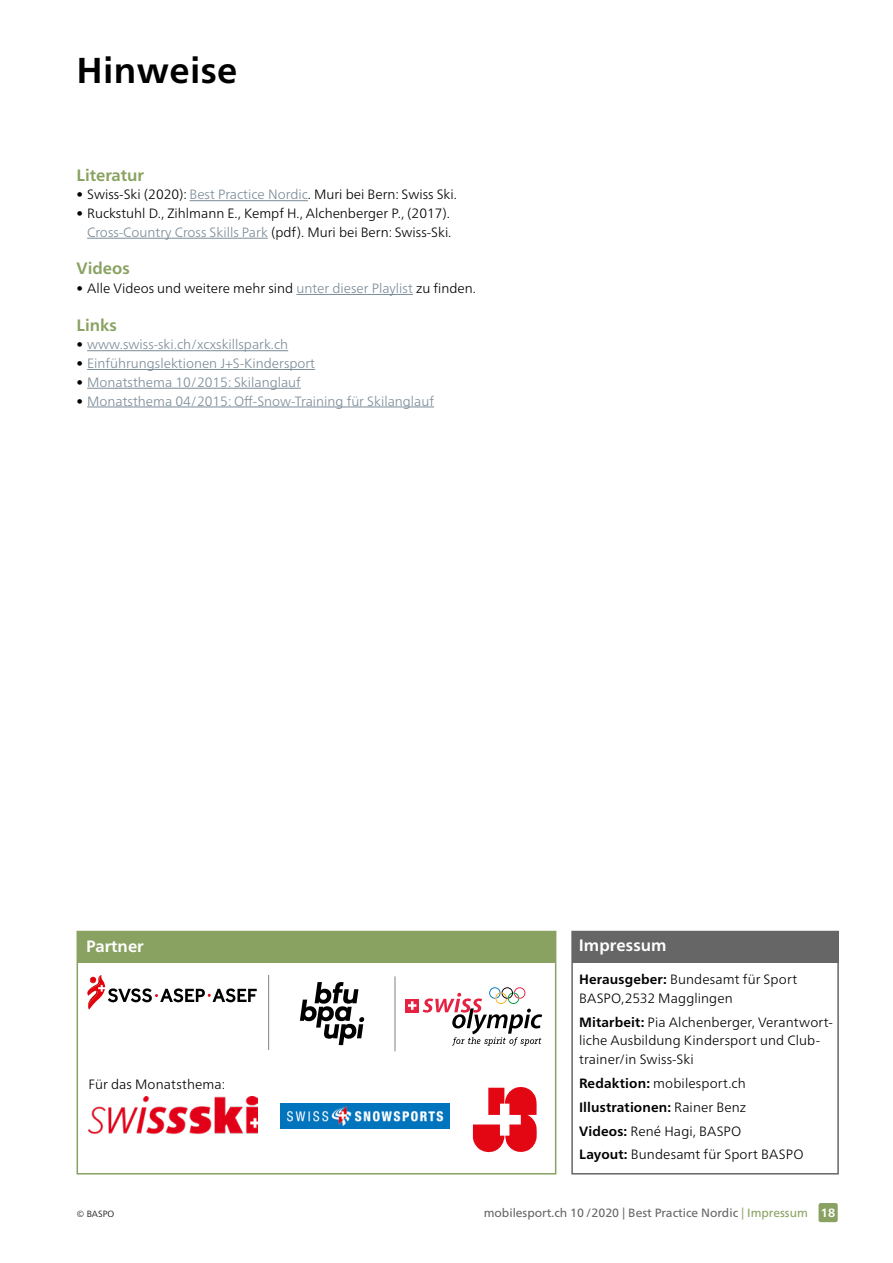
<style>
.page{position:relative;width:893px;height:1263px;background:#fff}
.page>*{position:absolute;margin:0;border:0;box-sizing:border-box;transform-origin:0 0}
.H1_Haupttitel_24pt{font:700 36px "Frutiger Neue LT Pro";letter-spacing:.01em;color:#000}
.H2_Titel_grün_11pt{font:700 16.5px "Frutiger Neue LT Pro";color:#89a261}
.P_Gundtext_d{font:700 16.5px "Frutiger Neue LT Pro";color:#fff}
.P_LI_Grundtext_d_Auf{font:300 13.5px/18.8px "Frutiger Neue LT Pro";color:#000;text-align:right}
.P_Inhaltsverzeichnis{font:300 13.5px/18.8px "Frutiger Neue LT Pro";letter-spacing:.01em;color:#000}
.P_LI_Grundtext_d_Auf-2{font:300 13.5px "Frutiger Neue LT Pro";color:#7b8b98}
.P_Inhaltsverzeichnis-2{font:700 13.5px "Frutiger Neue LT Pro";letter-spacing:.01em;color:#000}
.t1{font:12px "Frutiger Neue LT Pro";color:#666}
.t2{font:300 9px "Frutiger Neue LT Pro";color:#000}
.s1{color:#7b8b98}
.s2{color:#000}
.s3{font-weight:700}
.s4{font-weight:300}
.s5{color:#89a261}
.s6{font-weight:700;color:#fff}
</style>
<div class="page">
<div style="left:819px;top:1203px;width:19px;height:19px;background:#89a261;border-radius:2px"></div>
<hr style="left:190px;top:200px;width:118px;height:1px;background:#7b8b98">
<hr style="left:87px;top:238px;width:181px;height:1px;background:#7b8b98">
<hr style="left:296px;top:294px;width:117px;height:1px;background:#7b8b98">
<hr style="left:87px;top:350px;width:201px;height:1px;background:#7b8b98">
<hr style="left:87px;top:369px;width:228px;height:1px;background:#7b8b98">
<hr style="left:87px;top:388px;width:214px;height:1px;background:#7b8b98">
<hr style="left:87px;top:407px;width:347px;height:1px;background:#7b8b98">
<div style="left:77px;top:931px;width:479px;height:243px;border:2px solid #89a261"></div>
<hr style="left:268px;top:975px;width:1px;height:75px;background:#808080">
<hr style="left:395px;top:976px;width:1px;height:75px;background:#808080">
<div style="left:77px;top:931px;width:478px;height:32px;background:#89a261"></div>
<div style="left:572px;top:931px;width:267px;height:32px;background:#666"></div>
<div style="left:571px;top:931px;width:268px;height:243px;border:2px solid #666"></div>
<svg style="left:87px;top:975px;width:170px;height:35px"></svg>
<div style="left:405px;top:999px;width:14px;height:13px;background:#e62142"></div>
<svg style="left:408px;top:1001px;width:8px;height:9px"></svg>
<svg style="left:423px;top:987px;width:119px;height:59px"></svg>
<svg style="left:300px;top:982px;width:64px;height:63px"></svg>
<img style="left:88px;top:1096px;width:170px;height:39px">
<img style="left:280px;top:1103px;width:170px;height:26px">
<svg style="left:473px;top:1087px;width:64px;height:65px"></svg>
<p class="H1_Haupttitel_24pt" style="left:77px;top:49px;width:162px">Hinweise</p>
<h2 class="H2_Titel_grün_11pt" style="left:77px;top:165px;width:69px">Literatur</h2>
<p class="P_LI_Grundtext_d_Auf" style="left:77px;top:185px;width:382px">• Swiss-Ski (2020): <span class="s1">Best Practice Nordic</span>. Muri bei Bern: Swiss Ski.</p>
<p class="P_LI_Grundtext_d_Auf" style="left:77px;top:204px;width:376px">• Ruckstuhl D., Zihlmann E., Kempf H., Alchenberger P., (2017).<br><span class="s1">Cross-Country Cross Skills Park</span> (pdf). Muri bei Bern: Swiss-Ski.</p>
<h2 class="H2_Titel_grün_11pt" style="left:77px;top:259px;width:55px">Videos</h2>
<p class="P_LI_Grundtext_d_Auf" style="left:77px;top:279px;width:401px">• Alle Videos und weitere mehr sind <span class="s1">unter dieser Playlist</span> zu finden.</p>
<h2 class="H2_Titel_grün_11pt" style="left:77px;top:315px;width:42px">Links</h2>
<p class="P_LI_Grundtext_d_Auf-2" style="left:77px;top:336px;width:213px"><span class="s2">•</span> www.swiss-ski.ch/xcxskillspark.ch</p>
<p class="P_LI_Grundtext_d_Auf-2" style="left:77px;top:355px;width:240px"><span class="s2">•</span> Einführungslektionen J+S-Kindersport</p>
<p class="P_LI_Grundtext_d_Auf-2" style="left:77px;top:374px;width:226px"><span class="s2">•</span> Monatsthema 10/2015: Skilanglauf</p>
<p class="P_LI_Grundtext_d_Auf-2" style="left:77px;top:393px;width:359px"><span class="s2">•</span> Monatsthema 04/2015: Off-Snow-Training für Skilanglauf</p>
<p class="P_Gundtext_d" style="left:86px;top:937px;width:59px">Partner</p>
<p class="P_Gundtext_d" style="left:579px;top:935px;width:89px">Impressum</p>
<p class="P_Inhaltsverzeichnis" style="left:579px;top:970px;width:220px"><span class="s3">Herausgeber:</span> Bundesamt für Sport<br>BASPO,2532 Magglingen</p>
<p class="P_Inhaltsverzeichnis" style="left:579px;top:1012px;width:255px"><span class="s3">Mitarbeit:</span> Pia Alchenberger, Verantwort&shy;liche Ausbildung Kindersport und Club&shy;trainer/in Swiss-Ski</p>
<p class="P_Inhaltsverzeichnis" style="left:579px;top:1074px;width:168px"><span class="s3">Redaktion:</span> mobilesport.ch</p>
<p class="P_Inhaltsverzeichnis-2" style="left:579px;top:1099px;width:169px">Illustrationen: <span class="s4">Rainer Benz</span></p>
<p class="P_Inhaltsverzeichnis" style="left:579px;top:1121px;width:164px"><span class="s3">Videos:</span> René Hagi, BASPO</p>
<p class="P_Inhaltsverzeichnis" style="left:579px;top:1145px;width:226px"><span class="s3">Layout:</span> Bundesamt für Sport BASPO</p>
<p class="P_LI_Grundtext_d_Auf" style="left:89px;top:1075px;width:138px">Für das Monatsthema:</p>
<p class="t2" style="left:77px;top:1208px;width:39px">© BASPO</p>
<p class="t1" style="left:484px;top:1206px;width:353px">mobilesport.ch 10/2020 | Best Practice Nordic <span class="s5">| Impressum</span> <span class="s6">18</span></p>
</div>
